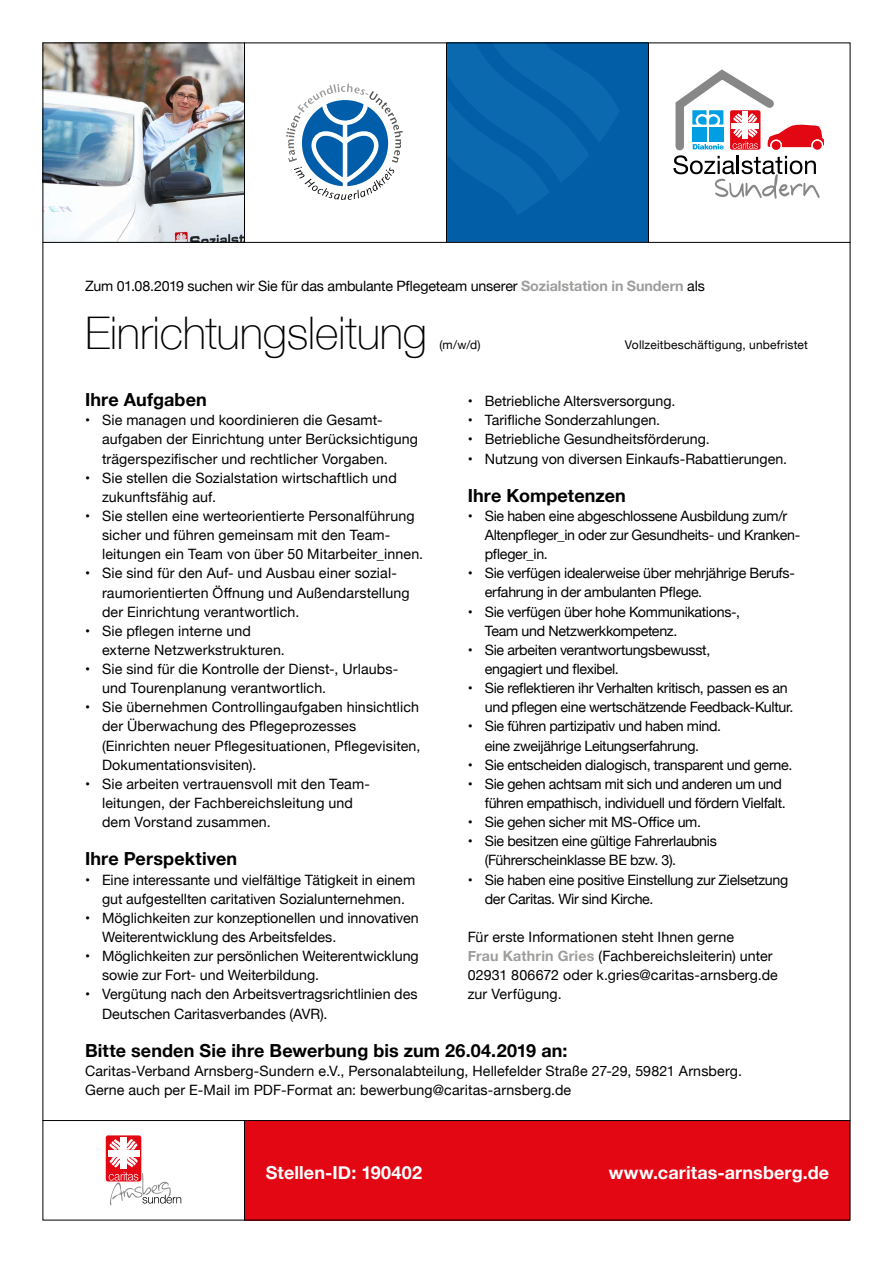
<style>
.page{position:relative;width:893px;height:1263px;background:#fff}
.page>*{position:absolute;margin:0;border:0;box-sizing:border-box;transform-origin:0 0}
.t1{font:100 45px "Helvetica Neue";letter-spacing:-.005em;color:#000}
.t2{font:700 18px "Helvetica Neue";letter-spacing:.005em;color:#000}
.t3{font:700 18px "Helvetica Neue";letter-spacing:.01em;color:#fff}
.t4{font:14.25px/19.2px "Helvetica Neue";color:#000}
.t5{font:14.25px/19.2px "Helvetica Neue";letter-spacing:-.02em;color:#000}
.t6{font:12px "Helvetica Neue";letter-spacing:.015em;color:#000}
.s1{font-weight:700;color:#9d9d9c}
</style>
<div class="page">
<img style="left:45px;top:45px;width:199px;height:197px">
<div style="left:446px;top:43px;width:202px;height:199px;background:#015ea7"></div>
<svg style="left:447px;top:45px;width:172px;height:169px"></svg>
<svg style="left:673px;top:69px;width:151px;height:130px"></svg>
<div style="left:244px;top:1120px;width:606px;height:100px;background:#e30613"></div>
<svg style="left:106px;top:1135px;width:35px;height:46px"></svg>
<div style="left:121px;top:1137px;width:6px;height:32px;background:#fff"></div>
<div style="left:108px;top:1150px;width:31px;height:6px;background:#fff"></div>
<svg style="left:109px;top:1139px;width:11px;height:11px"></svg>
<svg style="left:127px;top:1139px;width:11px;height:11px"></svg>
<svg style="left:109px;top:1157px;width:72px;height:48px"></svg>
<svg style="left:286px;top:83px;width:117px;height:117px"></svg>
<hr style="left:43px;top:242px;width:807px;height:1px;background:#000">
<hr style="left:43px;top:1120px;width:807px;height:1px;background:#000">
<hr style="left:244px;top:1120px;width:1px;height:100px;background:#000">
<hr style="left:244px;top:43px;width:1px;height:199px;background:#000">
<hr style="left:446px;top:43px;width:1px;height:199px;background:#000">
<hr style="left:648px;top:43px;width:1px;height:199px;background:#000">
<p class="t4" style="left:85px;top:277px;width:621px">Zum 01.08.2019 suchen wir Sie für das ambulante -Pflegeteam unserer <span class="s1">Sozialstation in Sundern</span> als</p>
<h1 class="t1" style="left:85px;top:299px;width:344px">Einrichtungsleitung</h1>
<p class="t6" style="left:440px;top:336px;width:42px">(m/w/d)</p>
<p class="t6" style="left:625px;top:336px;width:184px">Vollzeitbeschäftigung, unbefristet</p>
<p class="t2" style="left:85px;top:386px;width:123px">Ihre Aufgaben</p>
<p class="t4" style="left:102px;top:411px;width:317px;text-indent:-17px">• Sie managen und koordinieren die Gesamt&shy;aufgaben der Einrichtung unter Berücksichtigung trägerspezifischer und rechtlicher Vorgaben.</p>
<p class="t4" style="left:102px;top:469px;width:296px;text-indent:-17px">• Sie stellen die Sozialstation wirtschaftlich und zukunftsfähig auf.</p>
<p class="t4" style="left:102px;top:507px;width:323px;text-indent:-17px">• Sie stellen eine werteorientierte Personalführung sicher und führen gemeinsam mit den Team&shy;leitungen ein Team von über 50 Mitarbeiter_innen.</p>
<p class="t4" style="left:102px;top:564px;width:309px;text-indent:-17px">• Sie sind für den Auf- und Ausbau einer sozial&shy;raumorientierten Öffnung und Außendarstellung der Einrichtung verantwortlich.</p>
<p class="t4" style="left:102px;top:622px;width:184px;text-indent:-17px">• Sie pflegen interne und externe Netzwerkstrukturen.</p>
<p class="t4" style="left:102px;top:660px;width:298px;text-indent:-17px">• Sie sind für die Kontrolle der Dienst-, Urlaubs&shy;und Tourenplanung verantwortlich.</p>
<p class="t4" style="left:102px;top:698px;width:320px;text-indent:-17px">• Sie übernehmen Controllingaufgaben hinsichtlich der Überwachung des Pflegeprozesses (Einrichten neuer Pflegesituationen, Pflegevisiten, Dokumentationsvisiten).</p>
<p class="t4" style="left:102px;top:775px;width:269px;text-indent:-17px">• Sie arbeiten vertrauensvoll mit den Team&shy;leitungen, der Fachbereichsleitung und dem Vorstand zusammen.</p>
<p class="t2" style="left:85px;top:845px;width:154px">Ihre Perspektiven</p>
<p class="t4" style="left:85px;top:871px;width:332px;text-align:center">• Eine interessante und vielfältige Tätigkeit in einem gut aufgestellten caritativen Sozialunternehmen.</p>
<p class="t4" style="left:102px;top:909px;width:318px;text-indent:-17px">• Möglichkeiten zur konzeptionellen und -innovativen<br>Weiterentwicklung des -Arbeitsfeldes.</p>
<p class="t4" style="left:102px;top:947px;width:318px;text-indent:-17px">• Möglichkeiten zur persönlichen Weiterentwicklung sowie zur Fort- und -Weiterbildung.</p>
<p class="t4" style="left:102px;top:985px;width:317px;text-indent:-17px">• Vergütung nach den Arbeitsvertragsrichtlinien des<br>Deutschen Caritasverbandes (AVR).</p>
<p class="t4" style="left:468px;top:392px;width:209px">• Betriebliche Altersversorgung.</p>
<p class="t4" style="left:468px;top:411px;width:194px">• Tarifliche Sonderzahlungen.</p>
<p class="t4" style="left:468px;top:431px;width:243px">• Betriebliche Gesundheitsförderung.</p>
<p class="t4" style="left:468px;top:450px;width:321px">• Nutzung von diversen Einkaufs-Rabattierungen.</p>
<p class="t2" style="left:468px;top:481px;width:160px">Ihre Kompetenzen</p>
<p class="t5" style="left:485px;top:507px;width:317px;text-indent:-17px">• Sie haben eine abgeschlossene Ausbildung zum/r<br>Altenpfleger_in oder zur Gesundheits- und Kranken&shy;pfleger_in.</p>
<p class="t5" style="left:485px;top:564px;width:310px;text-indent:-17px">• Sie verfügen idealerweise über mehrjährige Berufs&shy;erfahrung in der ambulanten Pflege.</p>
<p class="t5" style="left:485px;top:603px;width:257px;text-indent:-17px">• Sie verfügen über hohe Kommunikations-,<br>Team und Netzwerkkompetenz.</p>
<p class="t5" style="left:485px;top:641px;width:227px;text-indent:-17px">• Sie arbeiten verantwortungsbewusst, engagiert und flexibel.</p>
<p class="t5" style="left:485px;top:679px;width:310px;text-indent:-17px">• Sie reflektieren ihr Verhalten kritisch, passen es an und pflegen eine wertschätzende Feedback-Kultur.</p>
<p class="t5" style="left:468px;top:718px;width:255px;text-align:center">• Sie führen partizipativ und haben mind. eine zweijährige Leitungserfahrung.</p>
<p class="t5" style="left:468px;top:756px;width:326px">• Sie entscheiden dialogisch, transparent und gerne.</p>
<p class="t5" style="left:468px;top:775px;width:320px;text-align:right">• Sie gehen achtsam mit sich und anderen um und führen empathisch, individuell und fördern Vielfalt.</p>
<p class="t5" style="left:468px;top:813px;width:235px">• Sie gehen sicher mit MS-Office um.</p>
<p class="t5" style="left:485px;top:832px;width:234px;text-indent:-17px">• Sie besitzen eine gültige Fahrerlaubnis (Führerscheinklasse BE bzw. 3).</p>
<p class="t5" style="left:485px;top:871px;width:305px;text-indent:-17px">• Sie haben eine positive Einstellung zur -Zielsetzung der Caritas. Wir sind Kirche.</p>
<p class="t4" style="left:468px;top:928px;width:312px">Für erste Informationen steht Ihnen gerne<br><span class="s1">Frau Kathrin Gries</span> (Fachbereichsleiterin) unter 02931 806672 oder k.gries@caritas-arnsberg.de zur Verfügung.</p>
<p class="t2" style="left:85px;top:1036px;width:484px">Bitte senden Sie ihre Bewerbung bis zum 26.04.2019 an:</p>
<p class="t4" style="left:85px;top:1062px;width:659px">Caritas-Verband Arnsberg-Sundern e.V., Personalabteilung, Hellefelder Straße 27-29, 59821 Arnsberg.<br>Gerne auch per E-Mail im PDF-Format an: bewerbung@caritas-arnsberg.de</p>
<p class="t3" style="left:266px;top:1159px;width:158px">Stellen-ID: 190402</p>
<p class="t3" style="left:609px;top:1159px;width:222px">www.caritas-arnsberg.de</p>
</div>
